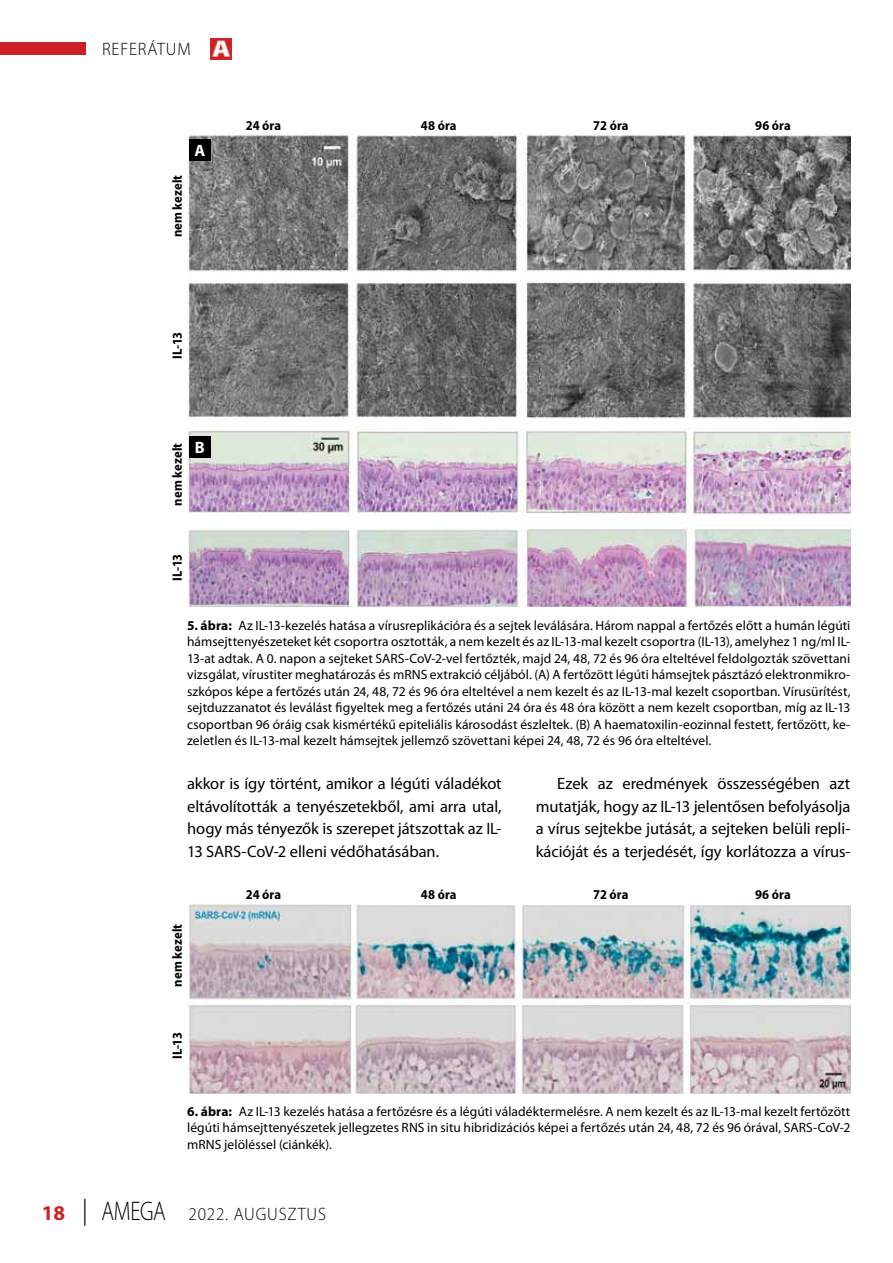
<style>
.page{position:relative;width:893px;height:1263px;background:#fff}
.page>*{position:absolute;margin:0;border:0;box-sizing:border-box;transform-origin:0 0}
.t1{font:300 18px "Myriad Pro";letter-spacing:.05em;color:#000;scale:.95 1}
.t2{font:16.5px/22.5px "Myriad Pro";letter-spacing:-.005em;color:#000;text-align:justify}
.t3{font:700 16.5px "Myriad Pro";color:#fff}
.t4{font:13.5px/16.5px "Myriad Pro";letter-spacing:.005em;color:#000;text-align:justify}
.t5{font:700 semi-condensed 13.5px "Myriad Pro";letter-spacing:.01em;color:#000}
.s1{font-weight:700}
.s2{font-weight:700;font-size:21px;color:#cc2027}
.s3{font-size:27px;color:#000101}
.s4{font-size:27px}
</style>
<div class="page">
<div style="left:0;top:43px;width:85px;height:12px;background:#cc2027"></div>
<img style="left:211px;top:38px;width:21px;height:22px">
<img style="left:187px;top:904px;width:663px;height:190px">
<img style="left:187px;top:134px;width:663px;height:473px">
<div style="left:189px;top:139px;width:21px;height:22px;background:#000"></div>
<div style="left:189px;top:436px;width:21px;height:21px;background:#000"></div>
<h1 class="t1" style="left:102px;top:39px;width:95px">REFERÁTUM</h1>
<p class="t5" style="left:170px;top:237px;width:64px;rotate:-90deg">nem kezelt</p>
<p class="t3" style="left:194px;top:140px;width:12px">A</p>
<p class="t5" style="left:170px;top:359px;width:28px;rotate:-90deg">IL-13</p>
<p class="t5" style="left:170px;top:506px;width:64px;rotate:-90deg">nem kezelt</p>
<p class="t3" style="left:195px;top:436px;width:11px">B</p>
<p class="t5" style="left:170px;top:581px;width:28px;rotate:-90deg">IL-13</p>
<p class="t5" style="left:246px;top:118px;width:37px">24 óra</p>
<p class="t5" style="left:421px;top:118px;width:37px">48 óra</p>
<p class="t5" style="left:593px;top:118px;width:37px">72 óra</p>
<p class="t5" style="left:755px;top:118px;width:37px">96 óra</p>
<p class="t4" style="left:187px;top:616px;width:665px"><span class="s1">5. ábra:</span> Az IL-13-kezelés hatása a vírusreplikációra és a sejtek leválására. Három nappal a fertőzés előtt a humán légúti hámsejttenyészeteket két csoportra osztották, a nem kezelt és az IL-13-mal kezelt csoportra (IL-13), amelyhez 1 ng/ml IL-13-at adtak. A 0. napon a sejteket SARS-CoV-2-vel fertőzték, majd 24, 48, 72 és 96 óra elteltével feldolgozták szövettani vizsgálat, vírustiter meghatározás és mRNS extrakció céljából. (A) A fertőzött légúti hámsejtek pásztázó elektronmikro&shy;szkópos képe a fertőzés után 24, 48, 72 és 96 óra elteltével a nem kezelt és az IL-13-mal kezelt csoportban. Vírusürítést, sejtduzzanatot és leválást figyeltek meg a fertőzés utáni 24 óra és 48 óra között a nem kezelt csoportban, míg az IL-13 csoportban 96 óráig csak kismértékű epiteliális károsodást észleltek. (B) A haematoxilin-eozinnal festett, fertőzött, ke&shy;zeletlen és IL-13-mal kezelt hámsejtek jellemző szövettani képei 24, 48, 72 és 96 óra elteltével.</p>
<p class="t2" style="left:187px;top:772px;width:316px">akkor is így történt, amikor a légúti váladékot eltávolították a tenyészetekből, ami arra utal, hogy más tényezők is szerepet játszottak az IL-13 SARS-CoV-2 elleni védőhatásában.</p>
<p class="t2" style="left:536px;top:772px;width:316px;text-indent:21px">Ezek az eredmények összességében azt mutatják, hogy az IL-13 jelentősen befolyásolja a vírus sejtekbe jutását, a sejteken belüli repli&shy;kációját és a terjedését, így korlátozza a vírus-</p>
<p class="t5" style="left:170px;top:986px;width:64px;rotate:-90deg">nem kezelt</p>
<p class="t5" style="left:170px;top:1059px;width:28px;rotate:-90deg">IL-13</p>
<p class="t5" style="left:246px;top:887px;width:37px">24 óra</p>
<p class="t5" style="left:421px;top:887px;width:37px">48 óra</p>
<p class="t5" style="left:593px;top:887px;width:37px">72 óra</p>
<p class="t5" style="left:755px;top:887px;width:37px">96 óra</p>
<p class="t4" style="left:187px;top:1103px;width:665px"><span class="s1">6. ábra:</span> Az IL-13 kezelés hatása a fertőzésre és a légúti váladéktermelésre. A nem kezelt és az IL-13-mal kezelt fertőzött légúti hámsejttenyészetek jellegzetes RNS in situ hibridizációs képei a fertőzés után 24, 48, 72 és 96 órával, SARS-CoV-2 mRNS jelöléssel (ciánkék).</p>
<h1 class="t1" style="left:42px;top:1204px;width:301px"><span class="s2">18</span> <span class="s3">|</span> <span class="s4">AMEGA</span> 2022. AUGUSZTUS</h1>
</div>
